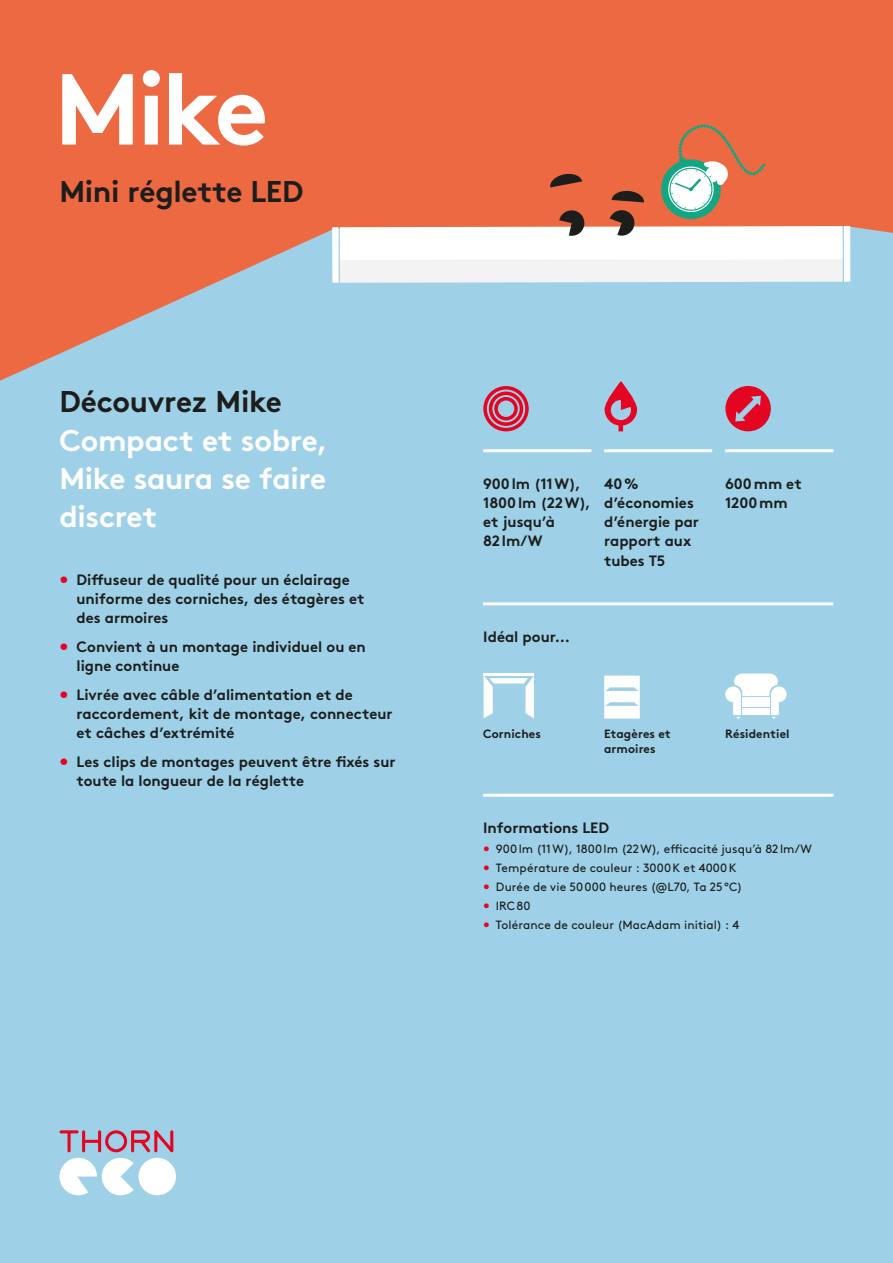
<style>
.page{position:relative;width:893px;height:1263px;background:#9ed1e8}
.page>*{position:absolute;margin:0;border:0;box-sizing:border-box;transform-origin:0 0}
.Titel{font:700 100.65px "Brown";color:#fff}
._02_Subheadline_20pt{font:700 30px/38.2px "Brown";letter-spacing:-.01em;color:#fff}
._02_Subheadline_20pt-2{font:700 30px "Brown";letter-spacing:-.01em;color:#1d1d1b}
._03_Headline_bold_10{font:700 15px/19.2px "Brown";color:#1d1d1b}
._04_Fließtext_regula{font:12px "Brown";letter-spacing:.01em;color:#1d1d1b}
._04_Fließtext_bold_8{font:700 12px/14.9px "Brown";letter-spacing:.01em;color:#1d1d1b}
.s1{color:#1d1d1b}
.s2{color:#e40522}
</style>
<div class="page">
<svg style="left:0;top:0;width:893px;height:381px;fill:#ed6942"></svg>
<div style="left:332px;top:227px;width:7px;height:56px;background:#fff"></div>
<div style="left:844px;top:226px;width:6px;height:56px;background:#fff"></div>
<svg style="left:340px;top:124px;width:503px;height:159px;background:#e99f87"></svg>
<hr style="left:483px;top:794px;width:350px;height:3px;background:#fff">
<hr style="left:483px;top:602px;width:350px;height:3px;background:#fff">
<svg style="left:483px;top:386px;width:46px;height:45px"></svg>
<svg style="left:605px;top:381px;width:32px;height:50px"></svg>
<svg style="left:725px;top:386px;width:46px;height:45px"></svg>
<svg style="left:725px;top:674px;width:62px;height:45px"></svg>
<svg style="left:604px;top:676px;width:36px;height:42px;background:#f0f8fb"></svg>
<svg style="left:484px;top:675px;width:50px;height:43px"></svg>
<hr style="left:484px;top:673px;width:50px;height:2px;background:#fff">
<hr style="left:725px;top:449px;width:108px;height:3px;background:#fff">
<hr style="left:604px;top:449px;width:108px;height:3px;background:#fff">
<hr style="left:483px;top:449px;width:108px;height:3px;background:#fff">
<div style="left:138px;top:1158px;width:38px;height:37px;background:#fff;border-radius:50%"></div>
<svg style="left:60px;top:1130px;width:113px;height:65px"></svg>
<p class="Titel" style="left:54px;top:28px;width:216px">Mike</p>
<p class="_02_Subheadline_20pt-2" style="left:60px;top:167px;width:245px">Mini réglette LED</p>
<p class="_02_Subheadline_20pt" style="left:60px;top:380px;width:270px"><span class="s1">Découvrez Mike<br></span>Compact et sobre,<br>Mike saura se faire discret</p>
<p class="_03_Headline_bold_10" style="left:77px;top:568px;width:290px;text-indent:-17px"><span class="s2">•</span> Diffuseur de qualité pour un éclairage uniforme des corniches, des étagères et des armoires</p>
<p class="_03_Headline_bold_10" style="left:77px;top:635px;width:291px;text-indent:-17px"><span class="s2">•</span> Convient à un montage individuel ou en ligne continue</p>
<p class="_03_Headline_bold_10" style="left:77px;top:683px;width:318px;text-indent:-17px"><span class="s2">•</span> Livrée avec câble d’alimentation et de raccordement, kit de montage, connecteur et câches d’extrémité</p>
<p class="_03_Headline_bold_10" style="left:77px;top:750px;width:321px;text-indent:-17px"><span class="s2">•</span> Les clips de montages peuvent être fixés sur toute la longueur de la réglette</p>
<p class="_03_Headline_bold_10" style="left:483px;top:473px;width:109px">900lm (11W),<br>1800lm (22W), et jusqu’à<br>82lm/W</p>
<p class="_03_Headline_bold_10" style="left:604px;top:473px;width:96px">40% d’économies d’énergie par rapport aux tubes T5</p>
<p class="_03_Headline_bold_10" style="left:725px;top:473px;width:78px">600mm et<br>1200mm</p>
<p class="_03_Headline_bold_10" style="left:483px;top:626px;width:88px">Idéal pour...</p>
<p class="_04_Fließtext_bold_8" style="left:483px;top:725px;width:60px">Corniches</p>
<p class="_04_Fließtext_bold_8" style="left:604px;top:725px;width:68px">Etagères et armoires</p>
<p class="_04_Fließtext_bold_8" style="left:725px;top:725px;width:66px">Résidentiel</p>
<p class="_03_Headline_bold_10" style="left:483px;top:817px;width:127px">Informations LED</p>
<p class="_04_Fließtext_regula" style="left:483px;top:839px;width:330px"><span class="s2">•</span> 900lm (11W), 1800lm (22W), efficacité jusqu’à 82lm/W</p>
<p class="_04_Fließtext_regula" style="left:483px;top:858px;width:255px"><span class="s2">•</span> Température de couleur : 3000K et 4000K</p>
<p class="_04_Fließtext_regula" style="left:483px;top:877px;width:261px"><span class="s2">•</span> Durée de vie 50000 heures (@L70, Ta 25°C)</p>
<p class="_04_Fließtext_regula" style="left:483px;top:897px;width:49px"><span class="s2">•</span> IRC80</p>
<p class="_04_Fließtext_regula" style="left:483px;top:916px;width:258px"><span class="s2">•</span> Tolérance de couleur (MacAdam initial) : 4</p>
</div>
